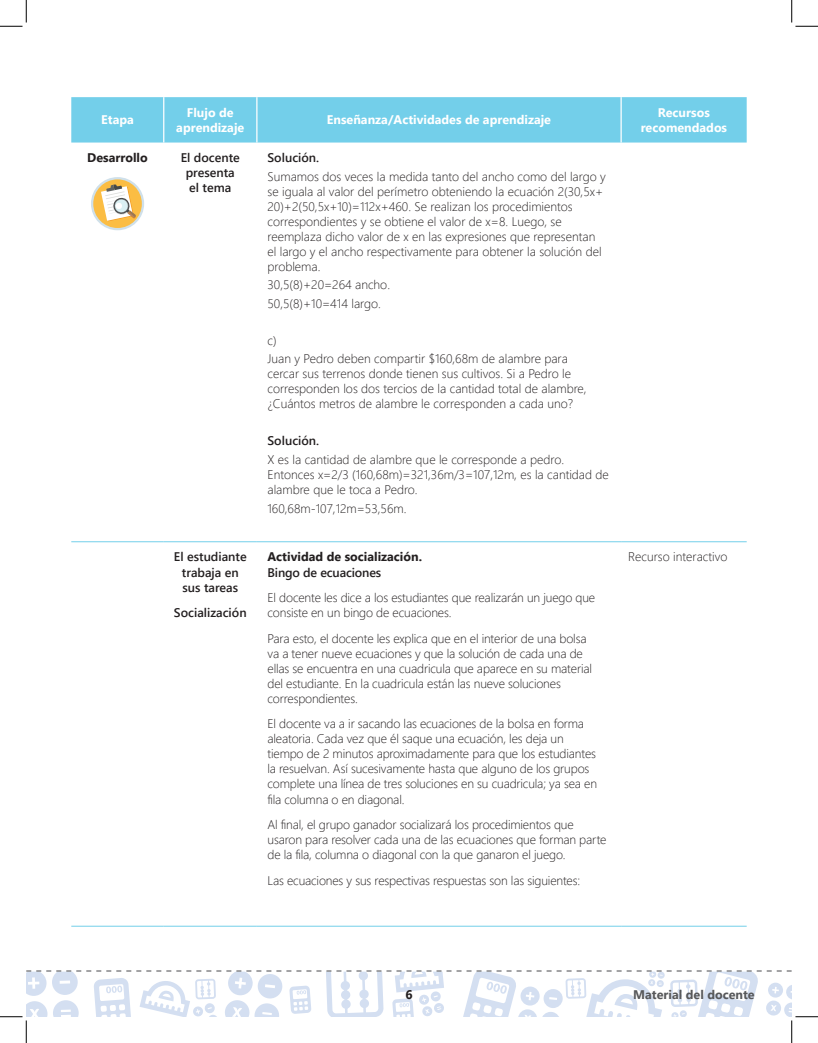
<style>
.page{position:relative;width:818px;height:1043px;background:#fff}
.page>*{position:absolute;margin:0;border:0;box-sizing:border-box;transform-origin:0 0}
.Tex_gen{font:300 12.5px/15px "Segoe UI";letter-spacing:-.01em;color:#231f20}
.Bloque_texto_02{font:300 12.5px/15px "Segoe UI";color:#231f20}
.Tex_gen-2{font:700 12.5px/15px "Segoe UI";color:#fff;text-align:center}
.Tex_gen-3{font:600 12.5px/15px "Segoe UI";color:#231f20;text-align:center}
.Tex_gen-4{font:700 12.5px/15px "Segoe UI";color:#231f20}
.t1{font:700 12.5px "Segoe UI";color:#57585a}
.Bloque_texto_02-2{font:600 12.5px "Segoe UI";color:#231f20}
.s1{font-weight:600}
</style>
<div class="page">
<div style="left:71px;top:97px;width:675px;height:45px;background:#73cfea"></div>
<hr style="left:163px;top:97px;width:1px;height:45px;background:#fff">
<hr style="left:256px;top:97px;width:1px;height:45px;background:#fff">
<hr style="left:620px;top:97px;width:1px;height:45px;background:#fff">
<hr style="left:71px;top:541px;width:93px;height:1px;background:#73cfea">
<hr style="left:164px;top:541px;width:93px;height:1px;background:#73cfea">
<hr style="left:257px;top:541px;width:364px;height:1px;background:#73cfea">
<hr style="left:621px;top:541px;width:125px;height:1px;background:#73cfea">
<hr style="left:71px;top:925px;width:93px;height:1px;background:#73cfea">
<hr style="left:164px;top:925px;width:93px;height:1px;background:#73cfea">
<hr style="left:257px;top:925px;width:364px;height:1px;background:#73cfea">
<hr style="left:621px;top:925px;width:125px;height:1px;background:#73cfea">
<svg style="left:91px;top:177px;width:53px;height:53px"></svg>
<div style="left:93px;top:179px;width:49px;height:49px;background:#fbbd43;border-radius:50%"></div>
<svg style="left:101px;top:184px;width:35px;height:37px"></svg>
<svg style="left:0;top:0;width:27px;height:27px"></svg>
<svg style="left:791px;top:0;width:27px;height:27px"></svg>
<svg style="left:0;top:970px;width:818px;height:72px"></svg>
<p class="Tex_gen-2" style="left:101px;top:112px;width:34px">Etapa</p>
<p class="Tex_gen-2" style="left:176px;top:105px;width:70px">Flujo de aprendizaje</p>
<p class="Tex_gen-2" style="left:327px;top:112px;width:226px">Enseñanza/Actividades de aprendizaje</p>
<p class="Tex_gen-2" style="left:640px;top:105px;width:88px">Recursos recomendados</p>
<p class="Tex_gen-4" style="left:87px;top:150px;width:62px">Desarrollo</p>
<p class="Tex_gen-3" style="left:181px;top:150px;width:61px">El docente presenta el tema</p>
<p class="Bloque_texto_02-2" style="left:267px;top:147px;width:53px">Solución.</p>
<p class="Bloque_texto_02" style="left:267px;top:168px;width:340px">Sumamos dos veces la medida tanto del ancho como del largo y se iguala al valor del perímetro obteniendo la ecuación 2(30,5x+ 20)+2(50,5x+10)=112x+460. Se realizan los procedimientos correspondientes y se obtiene el valor de x=8. Luego, se reemplaza dicho valor de x en las expresiones que representan el largo y el ancho respectivamente para obtener la solución del problema.</p>
<p class="Bloque_texto_02" style="left:267px;top:276px;width:124px">30,5(8)+20=264 ancho.</p>
<p class="Bloque_texto_02" style="left:267px;top:295px;width:115px">50,5(8)+10=414 largo.</p>
<p class="Bloque_texto_02" style="left:267px;top:332px;width:11px">c)</p>
<p class="Bloque_texto_02" style="left:267px;top:351px;width:320px">Juan y Pedro deben compartir $160,68m de alambre para cercar sus terrenos donde tienen sus cultivos. Si a Pedro le corresponden los dos tercios de la cantidad total de alambre, ¿Cuántos metros de alambre le corresponden a cada uno?</p>
<p class="Bloque_texto_02-2" style="left:267px;top:431px;width:53px">Solución.</p>
<p class="Bloque_texto_02" style="left:267px;top:451px;width:343px">X es la cantidad de alambre que le corresponde a pedro.<br>Entonces x=2/3 (160,68m)=321,36m/3=107,12m, es la cantidad de alambre que le toca a Pedro.</p>
<p class="Bloque_texto_02" style="left:267px;top:500px;width:140px">160,68m-107,12m=53,56m.</p>
<p class="Tex_gen-3" style="left:174px;top:549px;width:74px">El estudiante trabaja en sus tareas</p>
<p class="Tex_gen-3" style="left:174px;top:605px;width:74px">Socialización</p>
<p class="Tex_gen-4" style="left:267px;top:549px;width:156px">Actividad de socialización.<br><span class="s1">Bingo de ecuaciones</span></p>
<p class="Tex_gen" style="left:267px;top:589px;width:329px">El docente les dice a los estudiantes que realizarán un juego que consiste en un bingo de ecuaciones.</p>
<p class="Tex_gen" style="left:267px;top:630px;width:326px">Para esto, el docente les explica que en el interior de una bolsa va a tener nueve ecuaciones y que la solución de cada una de ellas se encuentra en una cuadricula que aparece en su material del estudiante. En la cuadricula están las nueve soluciones correspondientes.</p>
<p class="Tex_gen" style="left:267px;top:716px;width:331px">El docente va a ir sacando las ecuaciones de la bolsa en forma aleatoria. Cada vez que él saque una ecuación, les deja un tiempo de 2 minutos aproximadamente para que los estudiantes la resuelvan. Así sucesivamente hasta que alguno de los grupos complete una línea de tres soluciones en su cuadricula; ya sea en fila columna o en diagonal.</p>
<p class="Tex_gen" style="left:267px;top:816px;width:340px">Al final, el grupo ganador socializará los procedimientos que usaron para resolver cada una de las ecuaciones que forman parte de la fila, columna o diagonal con la que ganaron el juego.</p>
<p class="Tex_gen" style="left:267px;top:872px;width:314px">Las ecuaciones y sus respectivas respuestas son las siguientes:</p>
<p class="Tex_gen" style="left:628px;top:549px;width:101px">Recurso interactivo</p>
<p class="Tex_gen-4" style="left:405px;top:987px;width:9px">6</p>
<p class="t1" style="left:633px;top:984px;width:123px">Material del docente</p>
</div>
